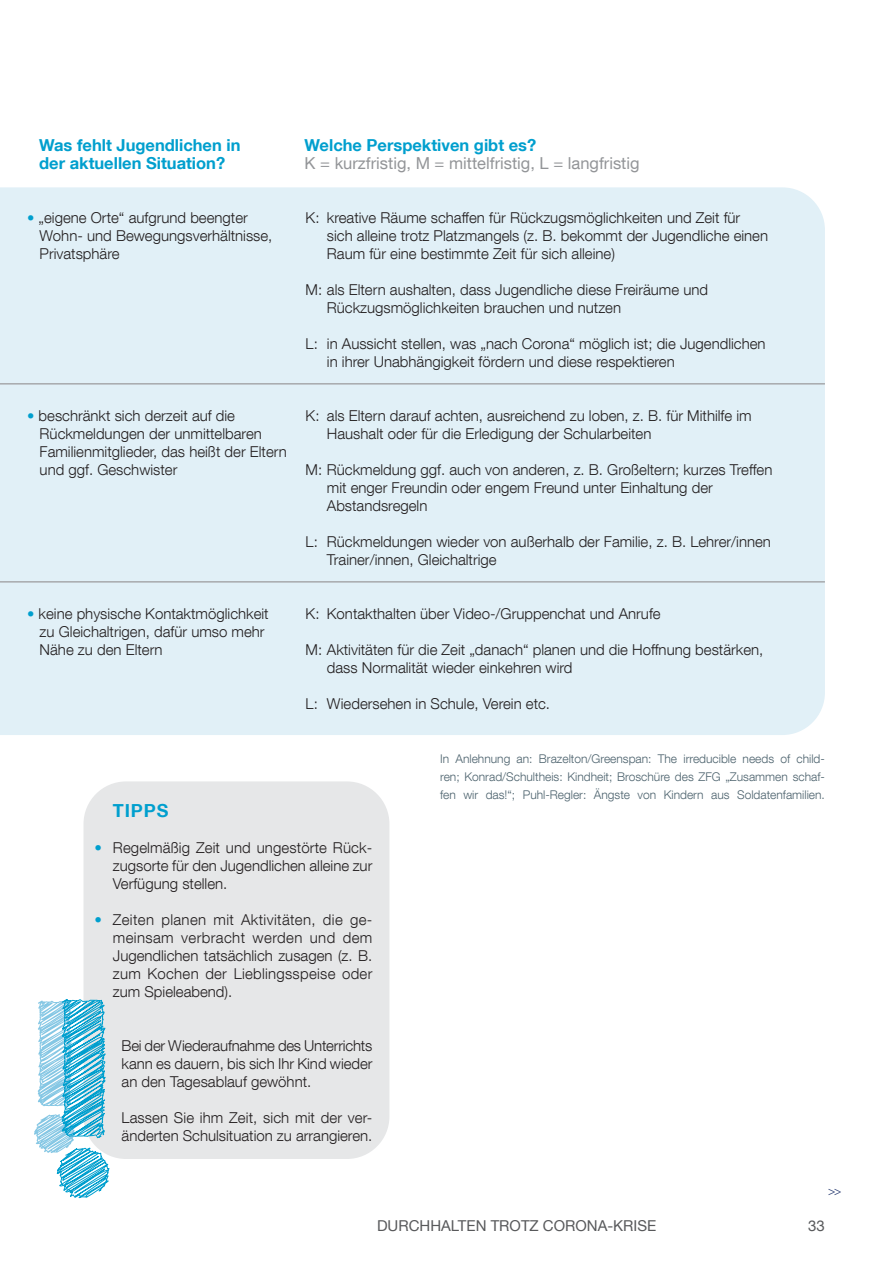
<style>
.page{position:relative;width:893px;height:1263px;background:#fff}
.page>*{position:absolute;margin:0;border:0;box-sizing:border-box;transform-origin:0 0}
.t1{font:700 18px "Helvetica Neue LT Com";letter-spacing:.05em;color:#009fce}
.t2{font:700 16.5px "Helvetica Neue LT Com";color:#009fce}
.t3{font:16.5px "Helvetica Neue LT Com";color:#939598}
.t4{font:300 15px/18px "Helvetica Neue LT Com";color:#231f20}
.t5{font:15px "Helvetica Neue LT Com";color:#58595b}
.t6{font:300 15px "Helvetica Neue LT Com";color:#009fce}
.t7{font:300 12px/18px "Helvetica Neue LT Com";color:#4d636e;text-align:justify}
.t8{font:300 12px "Helvetica Neue LT Com";color:#20336b}
.s1{font-size:14.7px;color:#009fce}
</style>
<div class="page">
<div style="left:0;top:187px;width:825px;height:548px;background:#e1f0f7"></div>
<div style="left:83px;top:781px;width:306px;height:378px;background:#e6e7e8;border-radius:43px"></div>
<svg style="left:34px;top:994px;width:76px;height:205px"></svg>
<hr style="left:0;top:383px;width:825px;height:2px;background:#a7a9ac">
<hr style="left:0;top:581px;width:825px;height:2px;background:#a7a9ac">
<p class="t2" style="left:39px;top:139px;width:203px">Was fehlt Jugendlichen in</p>
<p class="t2" style="left:305px;top:139px;width:233px">Welche Perspektiven gibt es?</p>
<p class="t2" style="left:39px;top:157px;width:188px">der aktuellen Situation?</p>
<p class="t3" style="left:305px;top:157px;width:336px">K = kurzfristig, M = mittelfristig, L = langfristig</p>
<p class="t4" style="left:40px;top:210px;width:234px;text-indent:-13px"><span class="s1">•</span> „eigene Orte“ aufgrund beengter<br>Wohn- und Bewegungsverhältnisse,<br>Privatsphäre</p>
<p class="t4" style="left:327px;top:210px;width:443px">kreative Räume schaffen für Rückzugsmöglichkeiten und Zeit für sich alleine trotz Platzmangels (z. B. bekommt der Jugendliche einen<br>Raum für eine bestimmte Zeit für sich alleine)</p>
<p class="t4" style="left:327px;top:282px;width:383px;text-indent:-21px">M: als Eltern aushalten, dass Jugendliche diese Freiräume und<br>Rückzugsmöglichkeiten brauchen und nutzen</p>
<p class="t4" style="left:327px;top:336px;width:440px">in Aussicht stellen, was „nach Corona“ möglich ist; die Jugendlichen in ihrer Unabhängigkeit fördern und diese respektieren</p>
<p class="t4" style="left:306px;top:210px;width:15px">K:</p>
<p class="t4" style="left:306px;top:336px;width:14px">L:</p>
<p class="t4" style="left:40px;top:408px;width:249px;text-indent:-13px"><span class="s1">•</span> beschränkt sich derzeit auf die<br>Rückmeldungen der unmittelbaren<br>Familienmitglieder, das heißt der Eltern und ggf. Geschwister</p>
<p class="t4" style="left:40px;top:606px;width:231px;text-indent:-13px"><span class="s1">•</span> keine physische Kontaktmöglichkeit zu Gleichaltrigen, dafür umso mehr<br>Nähe zu den Eltern</p>
<p class="t4" style="left:327px;top:408px;width:426px">als Eltern darauf achten, ausreichend zu loben, z. B. für Mithilfe im<br>Haushalt oder für die Erledigung der Schularbeiten</p>
<p class="t4" style="left:327px;top:462px;width:447px;text-indent:-21px">M: Rückmeldung ggf. auch von anderen, z. B. Großeltern; kurzes Treffen mit enger Freundin oder engem Freund unter Einhaltung der<br>Abstandsregeln</p>
<p class="t4" style="left:327px;top:534px;width:446px">Rückmeldungen wieder von außerhalb der Familie, z. B. Lehrer/innen<br>Trainer/innen, Gleichaltrige</p>
<p class="t4" style="left:327px;top:606px;width:335px">Kontakthalten über Video-/Gruppenchat und Anrufe</p>
<p class="t4" style="left:327px;top:642px;width:438px;text-indent:-21px">M: Aktivitäten für die Zeit „danach“ planen und die Hoffnung bestärken, dass Normalität wieder einkehren wird</p>
<p class="t4" style="left:327px;top:696px;width:225px">Wiedersehen in Schule, Verein etc.</p>
<p class="t4" style="left:306px;top:408px;width:15px">K:</p>
<p class="t4" style="left:306px;top:534px;width:14px">L:</p>
<p class="t4" style="left:306px;top:606px;width:15px">K:</p>
<p class="t4" style="left:306px;top:696px;width:14px">L:</p>
<p class="t7" style="left:440px;top:751px;width:386px">In Anlehnung an: Brazelton/Greenspan: The irreducible needs of child&shy;ren; Konrad/Schultheis: Kindheit; Broschüre des ZFG „Zusammen schaf&shy;fen wir das!“; Puhl-Regler: Ängste von Kindern aus Soldatenfamilien.</p>
<p class="t6" style="left:95px;top:842px;width:9px">•</p>
<p class="t6" style="left:95px;top:914px;width:9px">•</p>
<p class="t1" style="left:113px;top:804px;width:57px">TIPPS</p>
<p class="t4" style="left:113px;top:840px;width:261px;text-align:justify">Regelmäßig Zeit und ungestörte Rück&shy;zugsorte für den Jugendlichen alleine zur Verfügung stellen.</p>
<p class="t4" style="left:113px;top:912px;width:261px;text-align:justify">Zeiten planen mit Aktivitäten, die ge&shy;meinsam verbracht werden und dem Jugendlichen tatsächlich zusagen (z. B. zum Kochen der Lieblingsspeise oder zum Spieleabend).</p>
<p class="t4" style="left:122px;top:1038px;width:253px;text-align:justify">Bei der Wiederaufnahme des Unterrichts kann es dauern, bis sich Ihr Kind wieder an den Tagesablauf gewöhnt.</p>
<p class="t4" style="left:122px;top:1110px;width:252px">Lassen Sie ihm Zeit, sich mit der ver&shy;änderten Schulsituation zu arrangieren.</p>
<p class="t8" style="left:828px;top:1186px;width:15px">&gt;&gt;</p>
<p class="t5" style="left:377px;top:1220px;width:281px">DURCHHALTEN TROTZ CORONA-KRISE</p>
<p class="t5" style="left:808px;top:1220px;width:18px">33</p>
</div>
